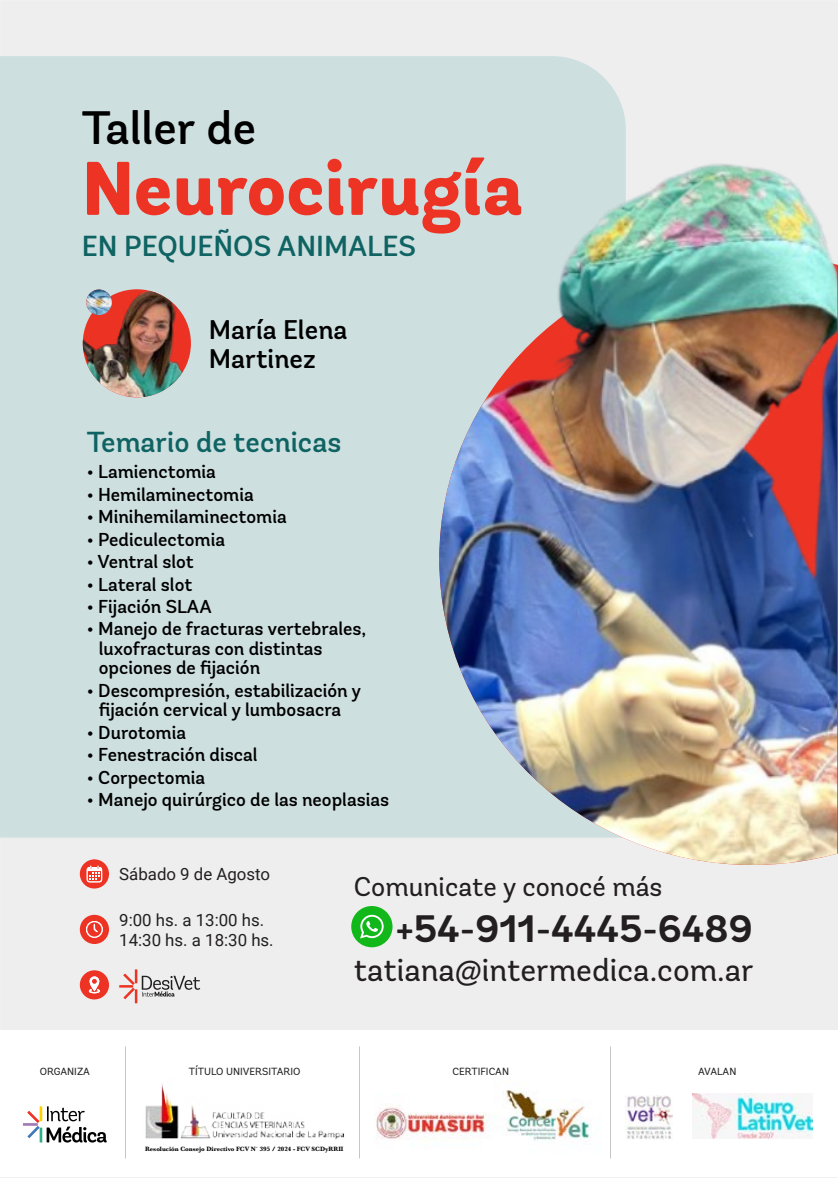
<style>
.page{position:relative;width:838px;height:1178px;background:#fff}
.page>*{position:absolute;margin:0;border:0;box-sizing:border-box;transform-origin:0 0}
.t1{font:800 75.75px "Andes Rounded";color:#ec3324}
.t2{font:500 46.8px "Andes Rounded";color:#000}
.t3{font:700 38.1px "Andes Rounded";color:#231f20}
.t4{font:31.95px "Andes Rounded";color:#231f20}
.t5{font:500 28.95px "Andes Rounded";color:#0f6363}
.t6{font:27.15px "Andes Rounded";color:#231f20}
.t7{font:500 27px/29.2px "Andes Rounded";color:#000}
.t8{font:500 18.75px/19.5px "Andes Rounded";color:#000}
.t9{font:16.8px/20.2px "Roboto";color:#221f1f}
.t10{font:10.35px "Andes Rounded";color:#231f20}
.t11{font:700 6.45px "Baskerville";color:#000}
</style>
<div class="page">
<div style="left:1px;top:1px;width:836px;height:1175px;background:#eeeeef"></div>
<div style="left:1px;top:56px;width:625px;height:781px;background:#cedfdf"></div>
<svg style="left:351px;top:906px;width:41px;height:41px"></svg>
<img style="left:83px;top:289px;width:108px;height:108px;border-radius:54px">
<svg style="left:86px;top:289px;width:26px;height:26px"></svg>
<img style="left:86px;top:290px;width:26px;height:25px;border-radius:12px">
<img style="left:439px;top:253px;width:398px;height:612px">
<img style="left:527px;top:137px;width:310px;height:371px">
<svg style="left:80px;top:859px;width:29px;height:30px"></svg>
<svg style="left:80px;top:970px;width:29px;height:30px"></svg>
<svg style="left:80px;top:915px;width:29px;height:29px"></svg>
<svg style="left:119px;top:969px;width:81px;height:34px"></svg>
<div style="left:1px;top:1030px;width:836px;height:146px;background:#fff"></div>
<svg style="left:27px;top:1126px;width:13px;height:12px"></svg>
<hr style="left:23px;top:1123px;width:15px;height:3px;background:#a27bb5">
<svg style="left:27px;top:1111px;width:12px;height:12px"></svg>
<svg style="left:40px;top:1106px;width:67px;height:36px"></svg>
<img style="left:503px;top:1090px;width:88px;height:51px">
<img style="left:359px;top:1076px;width:127px;height:83px">
<img style="left:145px;top:1083px;width:200px;height:57px">
<img style="left:625px;top:1095px;width:47px;height:44px">
<img style="left:692px;top:1094px;width:120px;height:44px">
<h2 class="t2" style="left:82px;top:99px;width:176px">Taller de</h2>
<h1 class="t1" style="left:82px;top:141px;width:442px">Neurocirugía</h1>
<h3 class="t5" style="left:82px;top:228px;width:336px">EN PEQUEÑOS ANIMALES</h3>
<h3 class="t7" style="left:209px;top:316px;width:140px">María Elena<br>Martinez</h3>
<h3 class="t5" style="left:87px;top:424px;width:256px">Temario de tecnicas</h3>
<p class="t8" style="left:87px;top:462px;width:131px">• Lamienctomia</p>
<p class="t8" style="left:87px;top:485px;width:168px">• Hemilaminectomia</p>
<p class="t8" style="left:87px;top:507px;width:201px">• Minihemilaminectomia</p>
<p class="t8" style="left:87px;top:530px;width:140px">• Pediculectomia</p>
<p class="t8" style="left:87px;top:552px;width:109px">• Ventral slot</p>
<p class="t8" style="left:87px;top:575px;width:107px">• Lateral slot</p>
<p class="t8" style="left:87px;top:597px;width:126px">• Fijación SLAA</p>
<p class="t8" style="left:99px;top:619px;width:269px;text-indent:-12px">• Manejo de fracturas vertebrales, luxofracturas con distintas opciones de fijación</p>
<p class="t8" style="left:87px;top:681px;width:276px;text-align:center">• Descompresión, estabilización y fijación cervical y lumbosacra</p>
<p class="t8" style="left:87px;top:723px;width:101px">• Durotomia</p>
<p class="t8" style="left:87px;top:745px;width:172px">• Fenestración discal</p>
<p class="t8" style="left:87px;top:768px;width:120px">• Corpectomia</p>
<p class="t8" style="left:87px;top:790px;width:304px">• Manejo quirúrgico de las neoplasias</p>
<p class="t9" style="left:119px;top:863px;width:152px">Sábado 9 de Agosto</p>
<p class="t9" style="left:119px;top:909px;width:156px">9:00 hs. a 13:00 hs.<br>14:30 hs. a 18:30 hs.</p>
<h3 class="t6" style="left:354px;top:870px;width:310px">Comunicate y conocé más</h3>
<h3 class="t3" style="left:396px;top:905px;width:358px">+54-911-4445-6489</h3>
<h3 class="t4" style="left:354px;top:951px;width:401px">tatiana@intermedica.com.ar</h3>
<p class="t10" style="left:40px;top:1065px;width:52px">ORGANIZA</p>
<p class="t10" style="left:189px;top:1065px;width:113px">TÍTULO UNIVERSITARIO</p>
<p class="t10" style="left:452px;top:1065px;width:58px">CERTIFICAN</p>
<p class="t10" style="left:698px;top:1065px;width:40px">AVALAN</p>
<p class="t11" style="left:145px;top:1144px;width:200px">Resolución Consejo Directivo FCV N˚ 395 / 2024 - FCV SCDyRRII</p>
</div>
